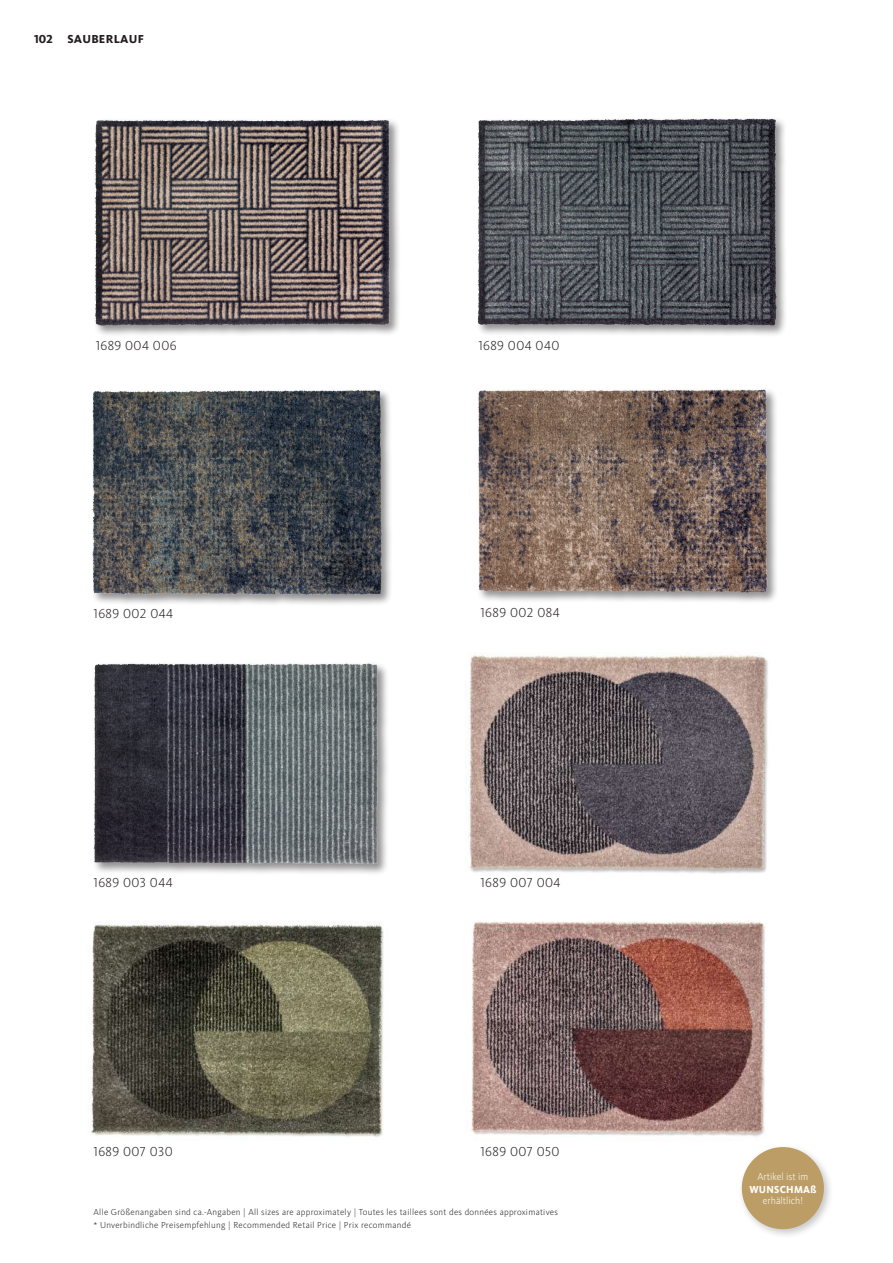
<style>
.page{position:relative;width:893px;height:1263px;background:#fff}
.page>*{position:absolute;margin:0;border:0;box-sizing:border-box;transform-origin:0 0}
.t1{font:300 13.5px "Kievit Pro";letter-spacing:.03em;color:#231f20}
.t2{font:800 12px "Kievit Pro";letter-spacing:.025em;color:#231f20}
.t3{font:300 10.5px "Kievit Pro";color:#fff;scale:.95 1}
.t4{font:800 10.5px "Kievit Pro";letter-spacing:.03em;color:#fff;scale:.95 1}
.t5{font:300 9px/13.5px "Kievit Pro";letter-spacing:.03em;color:#231f20}
</style>
<div class="page">
<img style="left:470px;top:921px;width:296px;height:216px">
<div style="left:90px;top:388px;width:303px;height:218px;background:#231f20;opacity:.5"></div>
<img style="left:306px;top:390px;width:51px;height:2px">
<div style="left:92px;top:661px;width:297px;height:214px;background:#231f20;opacity:.5"></div>
<img style="left:302px;top:663px;width:65px;height:2px">
<div style="left:476px;top:387px;width:303px;height:217px;background:#231f20;opacity:.5"></div>
<img style="left:670px;top:390px;width:57px;height:1px">
<div style="left:738px;top:1143px;width:96px;height:96px;background:#231f20;opacity:.25"></div>
<div style="left:742px;top:1147px;width:82px;height:82px;background:#bc9d65;border-radius:50%"></div>
<div style="left:93px;top:118px;width:308px;height:219px;background:#231f20;opacity:.5"></div>
<img style="left:297px;top:120px;width:87px;height:1px">
<div style="left:476px;top:116px;width:312px;height:221px;background:#231f20;opacity:.5"></div>
<img style="left:719px;top:119px;width:33px;height:1px">
<img style="left:90px;top:921px;width:294px;height:216px">
<img style="left:469px;top:653px;width:299px;height:221px">
<h2 class="t2" style="left:34px;top:32px;width:111px">102 SAUBERLAUF</h2>
<h1 class="t1" style="left:96px;top:338px;width:82px">1689 004 006</h1>
<h1 class="t1" style="left:478px;top:338px;width:83px">1689 004 040</h1>
<h1 class="t1" style="left:94px;top:606px;width:81px">1689 002 044</h1>
<h1 class="t1" style="left:94px;top:875px;width:81px">1689 003 044</h1>
<h1 class="t1" style="left:480px;top:605px;width:81px">1689 002 084</h1>
<h1 class="t1" style="left:480px;top:875px;width:82px">1689 007 004</h1>
<h1 class="t1" style="left:94px;top:1144px;width:81px">1689 007 030</h1>
<h1 class="t1" style="left:480px;top:1144px;width:80px">1689 007 050</h1>
<p class="t5" style="left:94px;top:1205px;width:466px">Alle Größenangaben sind ca.-Angaben | All sizes are approximately | Toutes les taillees sont des données approximatives * Unverbindliche Preisempfehlung | Recommended Retail Price | Prix recommandé</p>
<p class="t3" style="left:757px;top:1171px;width:55px">Artikel ist im</p>
<p class="t4" style="left:749px;top:1183px;width:72px">WUNSCHMAß</p>
<p class="t3" style="left:763px;top:1194px;width:44px">erhältlich!</p>
</div>
